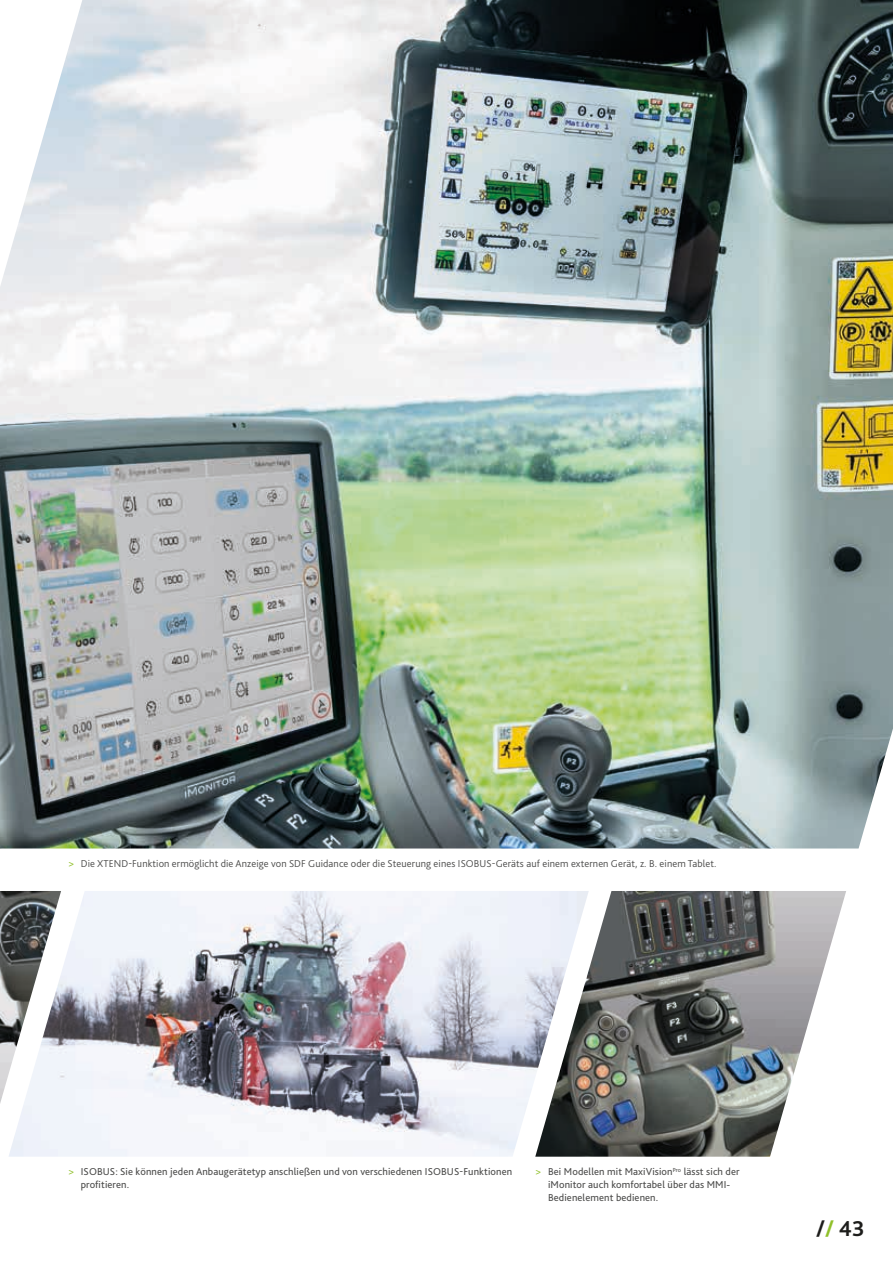
<style>
.page{position:relative;width:893px;height:1263px;background:#fff}
.page>*{position:absolute;margin:0;border:0;box-sizing:border-box;transform-origin:0 0}
.t1{font:700 22.5px "Bliss Pro";color:#1d1d1b}
.t2{font:10.5px/12.6px "Bliss Pro";letter-spacing:.01em;color:#4b4b4a}
.t3{font:300 10.5px "Bliss Pro";letter-spacing:.01em;color:#4b4b4a}
.s1{font-weight:400;color:#90c02a}
.s2{color:#90c02a}
</style>
<div class="page">
<img style="left:9px;top:891px;width:526px;height:266px">
<img style="left:0;top:891px;width:61px;height:213px">
<img style="left:535px;top:891px;width:311px;height:266px">
<img style="left:0;top:0;width:893px;height:848px">
<p class="t3" style="left:68px;top:857px;width:650px"><span class="s1">&gt;</span> Die XTEND-Funktion ermöglicht die Anzeige von SDF Guidance oder die Steuerung eines ISOBUS-Geräts auf einem externen Gerät, z. B. einem Tablet.</p>
<p class="t2" style="left:81px;top:1165px;width:433px;text-indent:-13px"><span class="s2">&gt;</span> ISOBUS: Sie können jeden Anbaugerätetyp anschließen und von verschiedenen ISOBUS-Funktionen profitieren.</p>
<p class="t2" style="left:548px;top:1165px;width:193px;text-indent:-13px"><span class="s2">&gt;</span> Bei Modellen mit MaxiVision<sup>Pro</sup> lässt sich der iMonitor auch komfortabel über das MMI-<br>Bedienelement bedienen.</p>
<h1 class="t1" style="left:816px;top:1215px;width:50px">/<span class="s2">/</span> 43</h1>
</div>
